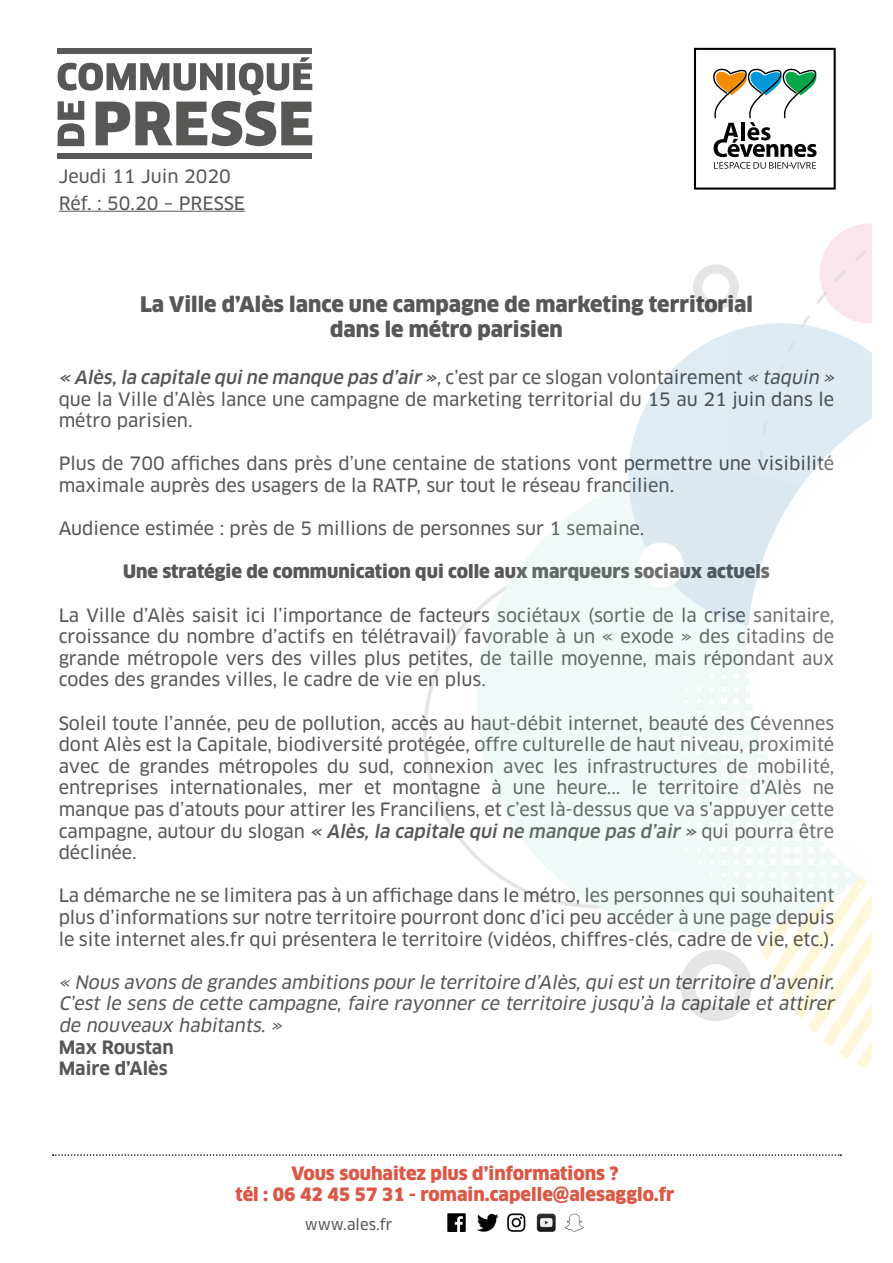
<style>
.page{position:relative;width:893px;height:1263px;background:#fff}
.page>*{position:absolute;margin:0;border:0;box-sizing:border-box;transform-origin:0 0}
.t1{font:900 21px/25.2px "Clan OT";color:#575756;text-align:center}
.t2{font:18px/21.6px "Clan OT News";color:#575756}
.t3{font:italic 18px/21.6px "Clan OT News";color:#575756;text-align:justify}
.t4{font:italic 500 18px "Clan OT";color:#575756}
.t5{font:900 18px/21.6px "Clan OT";color:#dc5846;text-align:center}
.t6{font:900 18px "Clan OT";color:#575756}
.t7{font:700 18px/21.6px "Clan OT";color:#575756}
.t8{font:15px "Clan OT News";color:#575756}
.s1{font-family:"Clan OT News";font-weight:400}
.s2{font-family:"Clan OT News";font-weight:400;font-style:normal}
.s3{font-family:"Clan OT";font-weight:500;font-style:italic}
</style>
<div class="page">
<img style="left:447px;top:1213px;width:137px;height:19px">
<svg style="left:58px;top:57px;width:254px;height:89px"></svg>
<div style="left:58px;top:48px;width:254px;height:5px;background:#575756"></div>
<div style="left:58px;top:153px;width:254px;height:6px;background:#575756"></div>
<hr style="left:59px;top:211px;width:186px;height:1px;background:#575756">
<svg style="left:53px;top:1154px;width:786px;height:2px"></svg>
<svg style="left:477px;top:484px;width:281px;height:450px;fill:#f1f8f8"></svg>
<svg style="left:722px;top:675px;width:4px;height:4px"></svg>
<svg style="left:734px;top:674px;width:5px;height:5px"></svg>
<svg style="left:698px;top:687px;width:3px;height:4px"></svg>
<svg style="left:710px;top:687px;width:4px;height:4px"></svg>
<svg style="left:722px;top:687px;width:4px;height:4px"></svg>
<svg style="left:734px;top:687px;width:5px;height:5px"></svg>
<svg style="left:697px;top:699px;width:4px;height:4px"></svg>
<svg style="left:709px;top:699px;width:5px;height:5px"></svg>
<svg style="left:721px;top:699px;width:6px;height:5px"></svg>
<svg style="left:734px;top:699px;width:5px;height:5px"></svg>
<svg style="left:685px;top:712px;width:4px;height:3px"></svg>
<svg style="left:697px;top:711px;width:4px;height:5px"></svg>
<svg style="left:709px;top:711px;width:5px;height:5px"></svg>
<svg style="left:721px;top:711px;width:6px;height:5px"></svg>
<svg style="left:734px;top:711px;width:5px;height:6px"></svg>
<svg style="left:685px;top:724px;width:4px;height:4px"></svg>
<svg style="left:697px;top:724px;width:5px;height:4px"></svg>
<svg style="left:709px;top:723px;width:5px;height:6px"></svg>
<svg style="left:721px;top:723px;width:6px;height:6px"></svg>
<svg style="left:733px;top:723px;width:6px;height:6px"></svg>
<svg style="left:685px;top:736px;width:4px;height:5px"></svg>
<svg style="left:697px;top:736px;width:5px;height:5px"></svg>
<svg style="left:709px;top:736px;width:5px;height:5px"></svg>
<svg style="left:721px;top:736px;width:6px;height:5px"></svg>
<svg style="left:733px;top:735px;width:6px;height:6px"></svg>
<div style="left:745px;top:735px;width:7px;height:7px;background:#fff"></div>
<svg style="left:673px;top:749px;width:3px;height:4px"></svg>
<svg style="left:685px;top:749px;width:4px;height:4px"></svg>
<svg style="left:697px;top:748px;width:5px;height:5px"></svg>
<svg style="left:709px;top:748px;width:5px;height:6px"></svg>
<svg style="left:721px;top:748px;width:6px;height:6px"></svg>
<svg style="left:733px;top:748px;width:6px;height:6px"></svg>
<div style="left:745px;top:747px;width:7px;height:7px;background:#fff"></div>
<svg style="left:673px;top:761px;width:3px;height:4px"></svg>
<svg style="left:685px;top:761px;width:4px;height:5px"></svg>
<svg style="left:697px;top:761px;width:5px;height:5px"></svg>
<svg style="left:709px;top:760px;width:5px;height:6px"></svg>
<svg style="left:721px;top:760px;width:6px;height:6px"></svg>
<div style="left:733px;top:760px;width:7px;height:6px;background:#fff"></div>
<div style="left:745px;top:760px;width:7px;height:7px;background:#fff"></div>
<svg style="left:685px;top:773px;width:4px;height:5px"></svg>
<svg style="left:697px;top:773px;width:5px;height:5px"></svg>
<svg style="left:709px;top:773px;width:5px;height:5px"></svg>
<svg style="left:721px;top:773px;width:6px;height:6px"></svg>
<div style="left:733px;top:772px;width:7px;height:7px;background:#fff"></div>
<div style="left:745px;top:772px;width:7px;height:7px;background:#fff"></div>
<svg style="left:673px;top:786px;width:3px;height:4px"></svg>
<svg style="left:685px;top:786px;width:4px;height:4px"></svg>
<svg style="left:697px;top:785px;width:5px;height:6px"></svg>
<svg style="left:709px;top:785px;width:5px;height:6px"></svg>
<svg style="left:721px;top:785px;width:6px;height:6px"></svg>
<svg style="left:733px;top:785px;width:6px;height:6px"></svg>
<div style="left:745px;top:785px;width:7px;height:6px;background:#fff"></div>
<svg style="left:685px;top:798px;width:4px;height:4px"></svg>
<svg style="left:697px;top:798px;width:5px;height:5px"></svg>
<svg style="left:709px;top:798px;width:5px;height:5px"></svg>
<svg style="left:721px;top:797px;width:6px;height:6px"></svg>
<svg style="left:733px;top:797px;width:6px;height:6px"></svg>
<div style="left:745px;top:797px;width:7px;height:7px;background:#fff"></div>
<svg style="left:685px;top:811px;width:4px;height:4px"></svg>
<svg style="left:697px;top:810px;width:5px;height:5px"></svg>
<svg style="left:709px;top:810px;width:5px;height:5px"></svg>
<svg style="left:721px;top:810px;width:6px;height:5px"></svg>
<svg style="left:733px;top:810px;width:6px;height:6px"></svg>
<div style="left:746px;top:809px;width:6px;height:7px;background:#fff"></div>
<svg style="left:685px;top:823px;width:4px;height:4px"></svg>
<svg style="left:697px;top:823px;width:5px;height:4px"></svg>
<svg style="left:709px;top:822px;width:5px;height:6px"></svg>
<svg style="left:721px;top:822px;width:6px;height:6px"></svg>
<svg style="left:733px;top:822px;width:6px;height:6px"></svg>
<svg style="left:697px;top:835px;width:4px;height:4px"></svg>
<svg style="left:709px;top:835px;width:5px;height:5px"></svg>
<svg style="left:721px;top:835px;width:6px;height:5px"></svg>
<svg style="left:734px;top:835px;width:5px;height:5px"></svg>
<svg style="left:709px;top:848px;width:5px;height:4px"></svg>
<svg style="left:722px;top:847px;width:4px;height:5px"></svg>
<svg style="left:734px;top:847px;width:5px;height:5px"></svg>
<svg style="left:710px;top:860px;width:3px;height:4px"></svg>
<svg style="left:722px;top:860px;width:4px;height:4px"></svg>
<svg style="left:734px;top:860px;width:5px;height:4px"></svg>
<svg style="left:722px;top:873px;width:4px;height:3px"></svg>
<svg style="left:734px;top:872px;width:4px;height:4px"></svg>
<svg style="left:758px;top:933px;width:114px;height:136px"></svg>
<svg style="left:628px;top:323px;width:244px;height:306px"></svg>
<svg style="left:819px;top:224px;width:53px;height:99px"></svg>
<div style="left:680px;top:950px;width:72px;height:71px;border:14px solid #575756;border-radius:50%"></div>
<div style="left:693px;top:264px;width:46px;height:46px;border:9px solid #575756;border-radius:50%"></div>
<svg style="left:747px;top:370px;width:125px;height:563px"></svg>
<div style="left:638px;top:542px;width:46px;height:46px;background:#fff;border-radius:50%"></div>
<svg style="left:694px;top:48px;width:142px;height:142px"></svg>
<p class="t2" style="left:59px;top:163px;width:188px;line-height:27px">Jeudi 11 Juin 2020<br>Réf. : 50.20 – PRESSE</p>
<p class="t1" style="left:140px;top:292px;width:614px">La Ville d’Alès lance une campagne de marketing territorial dans le métro parisien</p>
<p class="t4" style="left:59px;top:367px;width:781px">« Alès,la capitale quine manque pas d’air »<span class="s1">,</span><span class="s2">c ’ e st p a r c e s l o g a n vo l o n t a i re m e n t</span> <span class="s1">« taquin »</span></p>
<p class="t2" style="left:59px;top:388px;width:777px">que la Ville d’Alès lance une campagne de marketing territorial du 15 au 21 juin dans le métro parisien.</p>
<p class="t2" style="left:59px;top:453px;width:777px">Plus de 700 affiches dans près d’une centaine de stations vont permettre une visibilité maximale auprès des usagers de la RATP, sur tout le réseau francilien.</p>
<p class="t2" style="left:59px;top:518px;width:587px">Audience estimée : près de 5 millions de personnes sur 1 semaine.</p>
<p class="t6" style="left:123px;top:561px;width:648px">Une stratégie de communication qui colle aux marqueurs sociaux actuels</p>
<p class="t2" style="left:59px;top:604px;width:777px;text-align:justify">La Ville d’Alès saisit ici l’importance de facteurs sociétaux (sortie de la crise sanitaire, croissance du nombre d’actifs en télétravail) favorable à un « exode » des citadins de grande métropole vers des villes plus petites, de taille moyenne, mais répondant aux codes des grandes villes, le cadre de vie en plus.</p>
<p class="t2" style="left:59px;top:712px;width:777px;text-align:justify">Soleil toute l’année, peu de pollution, accès au haut-débit internet, beauté des Cévennes dont Alès est la Capitale, biodiversité protégée, offre culturelle de haut niveau, proximité avec de grandes métropoles du sud, connexion avec les infrastructures de mobilité, entreprises internationales, mer et montagne à une heure... le territoire d’Alès ne manque pas d’atouts pour attirer les Franciliens, et c’est là-dessus que va s’appuyer cette campagne, autour du slogan <span class="s3">« Alès,la capitale quine manque pas d’air »</span> qui pourra être déclinée.</p>
<p class="t2" style="left:59px;top:885px;width:777px;text-align:justify">La démarche ne se limitera pas à un affichage dans le métro, les personnes qui souhaitent plus d’informations sur notre territoire pourront donc d’ici peu accéder à une page depuis le site internet ales.fr qui présentera le territoire (vidéos, chiffres-clés, cadre de vie, etc.).</p>
<p class="t3" style="left:59px;top:971px;width:781px">« Nous avons de grandes ambitions pour le territoire d’Alès,quiest un territoire d’avenir.<br>C’est le sens de cette campagne, faire rayonner ce territoire jusqu’à la capitale et attirer de nouveaux habitants. »</p>
<p class="t7" style="left:59px;top:1036px;width:117px">Max Roustan<br>Maire d’Alès</p>
<p class="t5" style="left:236px;top:1162px;width:440px">Vous souhaitez plus d’informations ?<br>tél : 06 42 45 57 31 - romain.capelle@alesagglo.fr</p>
<p class="t8" style="left:305px;top:1216px;width:89px">www.ales.fr</p>
</div>
